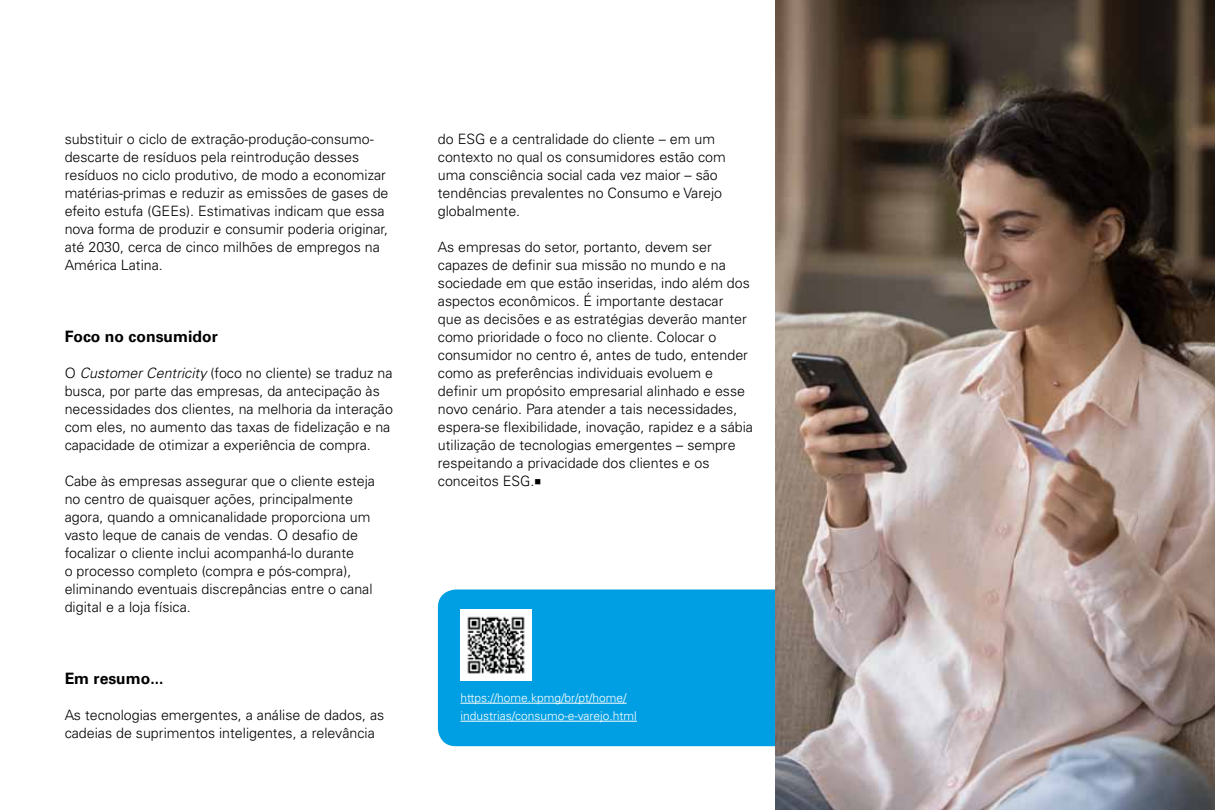
<style>
.page{position:relative;width:1215px;height:810px;background:#fff}
.page>*{position:absolute;margin:0;border:0;box-sizing:border-box;transform-origin:0 0}
.t1{font:700 15.75px "Univers";color:#000}
.t2{font:300 14.25px/18px "Univers";color:#000}
.t3{font:300 12px/18px "Univers";color:#fff}
.s1{font-style:italic}
</style>
<div class="page">
<div style="left:438px;top:590px;width:404px;height:156px;background:#009fe3;border-radius:18px"></div>
<hr style="left:460px;top:703px;width:167px;height:1px;background:#fff">
<hr style="left:460px;top:721px;width:177px;height:1px;background:#fff">
<img style="left:460px;top:609px;width:72px;height:71px">
<img style="left:776px;top:0;width:439px;height:810px">
<p class="t2" style="left:65px;top:130px;width:325px">substituir o ciclo de extração-produção-consumo&shy;descarte de resíduos pela reintrodução desses resíduos no ciclo produtivo, de modo a economizar matérias-primas e reduzir as emissões de gases de efeito estufa (GEEs). Estimativas indicam que essa nova forma de produzir e consumir poderia originar, até 2030, cerca de cinco milhões de empregos na América Latina.</p>
<p class="t1" style="left:65px;top:327px;width:155px">Foco no consumidor</p>
<p class="t2" style="left:65px;top:364px;width:330px">O <span class="s1">CustomerCentricity</span> (foco no cliente) se traduz na busca, por parte das empresas, da antecipação às necessidades dos clientes, na melhoria da interação com eles, no aumento das taxas de fidelização e na capacidade de otimizar a experiência de compra.</p>
<p class="t2" style="left:65px;top:472px;width:312px">Cabe às empresas assegurar que o cliente esteja no centro de quaisquer ações, principalmente agora, quando a omnicanalidade proporciona um vasto leque de canais de vendas. O desafio de focalizar o cliente inclui acompanhá-lo durante<br>o processo completo (compra e pós-compra), eliminando eventuais discrepâncias entre o canal digital e a loja física.</p>
<p class="t1" style="left:65px;top:669px;width:100px">Em resumo...</p>
<p class="t2" style="left:65px;top:706px;width:321px">As tecnologias emergentes, a análise de dados, as cadeias de suprimentos inteligentes, a relevância</p>
<p class="t2" style="left:438px;top:130px;width:289px">do ESG e a centralidade do cliente – em um contexto no qual os consumidores estão com uma consciência social cada vez maior – são tendências prevalentes no Consumo e Varejo globalmente.</p>
<p class="t2" style="left:438px;top:238px;width:317px">As empresas do setor, portanto, devem ser capazes de definir sua missão no mundo e na sociedade em que estão inseridas, indo além dos aspectos econômicos. É importante destacar<br>que as decisões e as estratégias deverão manter como prioridade o foco no cliente. Colocar o consumidor no centro é, antes de tudo, entender como as preferências individuais evoluem e definir um propósito empresarial alinhado e esse novo cenário. Para atender a tais necessidades, espera-se flexibilidade, inovação, rapidez e a sábia utilização de tecnologias emergentes – sempre respeitando a privacidade dos clientes e os conceitos ESG.■</p>
<p class="t3" style="left:460px;top:689px;width:178px">https://home.kpmg/br/pt/home/ industrias/consumo-e-varejo.html</p>
</div>
